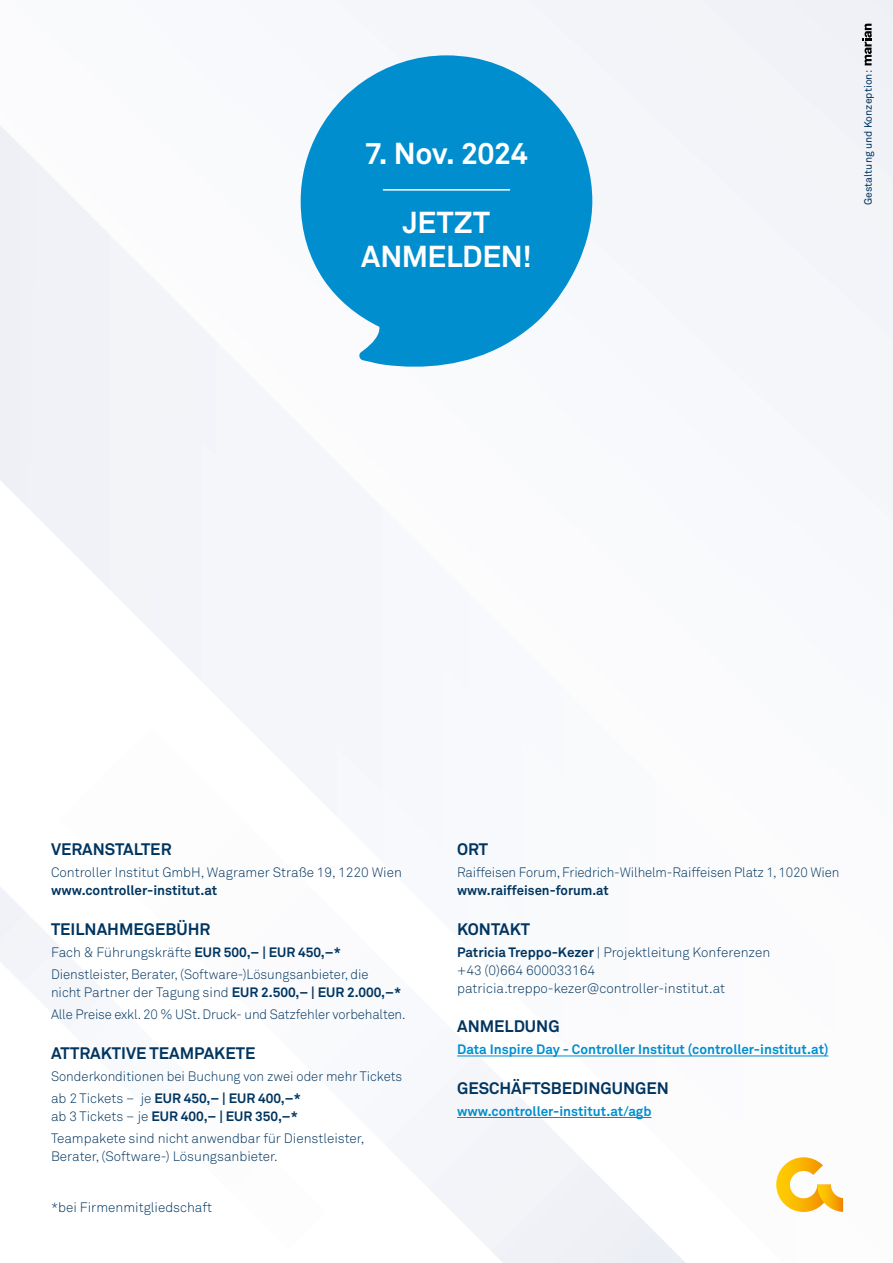
<style>
.page{position:relative;width:893px;height:1263px;background:#fff}
.page>*{position:absolute;margin:0;border:0;box-sizing:border-box;transform-origin:0 0}
.t1{font:700 30px/34.5px "Akkurat Pro";letter-spacing:-.01em;color:#fff;text-align:center}
.t2{font:700 16.5px "Akkurat Pro";color:#003560}
.t3{font:13.5px/18px "Akkurat Light Pro";color:#003560}
.t4{font:700 13.5px/18px "Akkurat Pro";color:#003560}
.t5{font:700 13.5px "Akkurat Pro";color:#008ecf}
.t6{font:10.5px "Akkurat Pro";color:#003560}
.s1{font-family:"Akkurat Pro";font-weight:700}
.s2{font-family:"Akkurat Light Pro";font-weight:400}
</style>
<div class="page">
<svg style="left:776px;top:1157px;width:67px;height:55px"></svg>
<hr style="left:457px;top:1056px;width:371px;height:1px;background:#008ecf">
<hr style="left:457px;top:1117px;width:194px;height:1px;background:#008ecf">
<svg style="left:301px;top:55px;width:291px;height:315px;fill:#008ecf"></svg>
<hr style="left:383px;top:189px;width:126px;height:2px;background:#fff">
<svg style="left:862px;top:24px;width:10px;height:41px"></svg>
<h1 class="t1" style="left:365px;top:136px;width:165px">7. Nov. 2024</h1>
<h1 class="t1" style="left:361px;top:205px;width:172px">JETZT<br>ANMELDEN!</h1>
<p class="t6" style="left:862px;top:205px;width:136px;rotate:-90deg">Gestaltung und Konzeption:</p>
<p class="t2" style="left:51px;top:839px;width:122px">VERANSTALTER</p>
<p class="t3" style="left:51px;top:864px;width:352px">Controller Institut GmbH, Wagramer Straße 19, 1220 Wien</p>
<p class="t4" style="left:51px;top:882px;width:168px">www.controller-institut.at</p>
<p class="t2" style="left:51px;top:918px;width:161px">TEILNAHMEGEBÜHR</p>
<p class="t3" style="left:51px;top:941px;width:319px;line-height:22.2px">Fach &amp; Führungskräfte <span class="s1">EUR 500,– | EUR 450,–*<br></span>Dienstleister, Berater, (Software-)Lösungsanbieter, die</p>
<p class="t3" style="left:51px;top:981px;width:356px;line-height:22.2px">nicht Partner der Tagung sind <span class="s1">EUR 2.500,– | EUR 2.000,–*<br></span>Alle Preise exkl. 20 % USt. Druck- und Satzfehler vorbehalten.</p>
<p class="t2" style="left:51px;top:1042px;width:206px">ATTRAKTIVE TEAMPAKETE</p>
<p class="t3" style="left:51px;top:1067px;width:353px">Sonderkonditionen bei Buchung von zwei oder mehr Tickets</p>
<p class="t4" style="left:51px;top:1089px;width:251px"><span class="s2">ab 2 Tickets – je</span> EUR 450,– | EUR 400,–* <span class="s2">ab 3 Tickets – je</span> EUR 400,– | EUR 350,–*</p>
<p class="t3" style="left:51px;top:1130px;width:315px">Teampakete sind nicht anwendbar für Dienstleister,<br>Berater, (Software-) Lösungsanbieter.</p>
<p class="t3" style="left:51px;top:1198px;width:163px">*bei Firmenmitgliedschaft</p>
<p class="t2" style="left:457px;top:839px;width:33px">ORT</p>
<p class="t3" style="left:457px;top:864px;width:384px">Raiffeisen Forum, Friedrich-Wilhelm-Raiffeisen Platz 1, 1020 Wien</p>
<p class="t4" style="left:457px;top:882px;width:153px">www.raiffeisen-forum.at</p>
<p class="t2" style="left:457px;top:918px;width:75px">KONTAKT</p>
<p class="t3" style="left:457px;top:943px;width:315px"><span class="s1">Patricia Treppo-Kezer</span> | Projektleitung Konferenzen +43 (0)664 600033164 patricia.treppo-kezer@controller-institut.at</p>
<p class="t2" style="left:457px;top:1016px;width:104px">ANMELDUNG</p>
<p class="t5" style="left:457px;top:1041px;width:373px">Data Inspire Day - Controller Institut (controller-institut.at)</p>
<p class="t2" style="left:457px;top:1077px;width:213px">GESCHÄFTSBEDINGUNGEN</p>
<p class="t5" style="left:457px;top:1103px;width:196px">www.controller-institut.at/agb</p>
</div>
